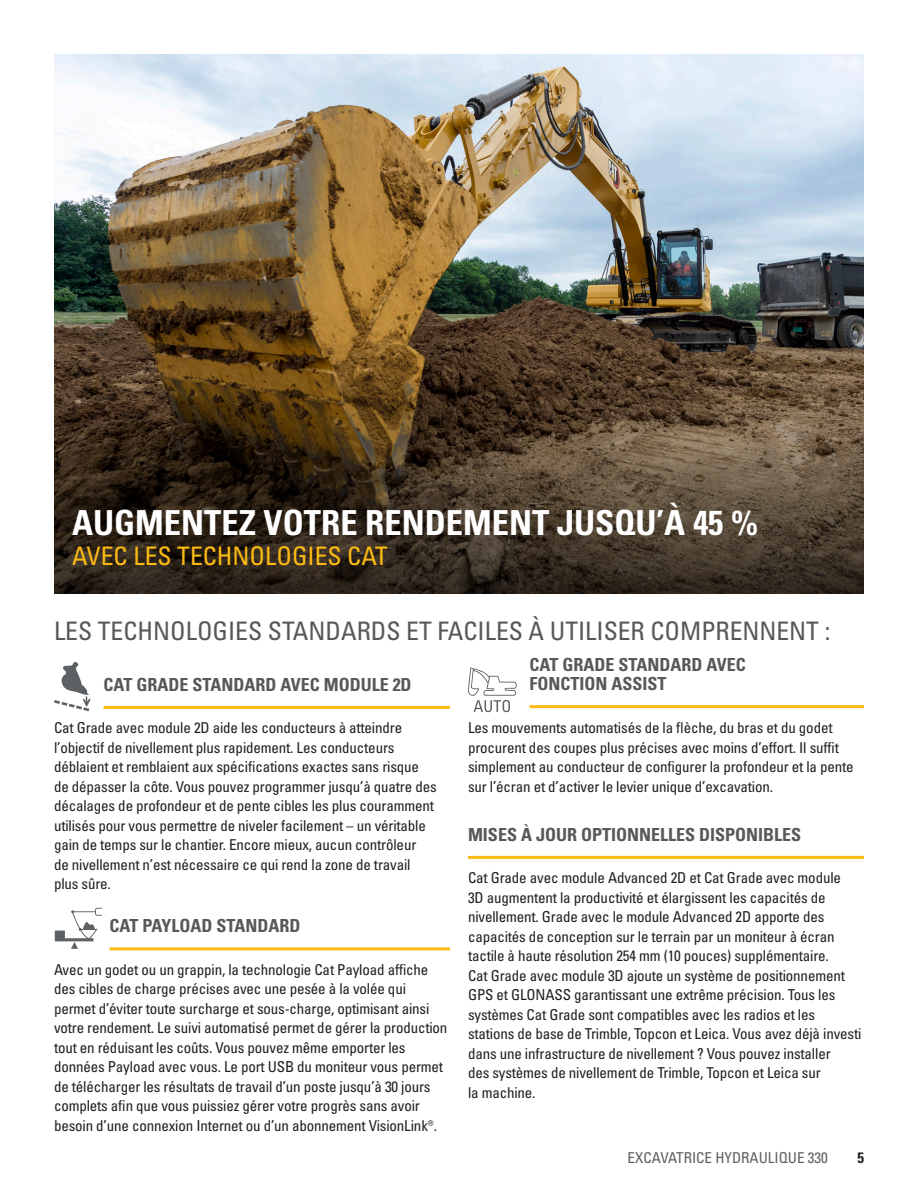
<style>
.page{position:relative;width:918px;height:1188px;background:#fff}
.page>*{position:absolute;margin:0;border:0;box-sizing:border-box;transform-origin:0 0}
.Headline_small_white{font:34.5px "Univers LTCYR 67 Bold Cond";color:#fff}
.Headline_small_gray{font:condensed 25.5px "Univers LTCYR 57";color:#57585a}
.Subhead_small_yellow{font:condensed 25.5px "Univers LTCYR 57";color:#fcba13}
.Subhead_small_gray_w{font:18px "Univers LTCYR 67 Bold Cond";color:#57585a}
.Paragraph_Style_1{font:18px/19.5px "Univers LTCYR 67 Bold Cond";color:#57585a}
.Body_copy{font:condensed 15px/19.5px "Univers LTCYR 57";letter-spacing:-.01em;color:#231f20}
.t1{font:condensed 15px "Univers LTCYR 57";color:#5d6163}
.t2{font:15px "Univers LTCYR 67 Bold Cond";color:#231f20}
</style>
<div class="page">
<img style="left:54px;top:54px;width:810px;height:256px">
<svg style="left:54px;top:310px;width:810px;height:284px;background:#4a3925"></svg>
<hr style="left:104px;top:706px;width:346px;height:3px;background:#fcba13">
<hr style="left:530px;top:705px;width:334px;height:3px;background:#fcba13">
<hr style="left:110px;top:947px;width:340px;height:3px;background:#fcba13">
<hr style="left:468px;top:856px;width:396px;height:3px;background:#fcba13">
<svg style="left:54px;top:662px;width:37px;height:49px"></svg>
<svg style="left:468px;top:667px;width:49px;height:45px"></svg>
<svg style="left:55px;top:908px;width:47px;height:41px"></svg>
<p class="Headline_small_white" style="left:72px;top:501px;width:688px">AUGMENTEZ VOTRE RENDEMENT JUSQU’À 45 %</p>
<p class="Subhead_small_yellow" style="left:72px;top:539px;width:317px">AVEC LES TECHNOLOGIES CAT</p>
<p class="Headline_small_gray" style="left:54px;top:615px;width:778px">LES TECHNOLOGIES STANDARDS ET FACILES À UTILISER COMPRENNENT :</p>
<p class="Subhead_small_gray_w" style="left:104px;top:673px;width:310px">CAT GRADE STANDARD AVEC MODULE 2D</p>
<p class="Paragraph_Style_1" style="left:530px;top:654px;width:218px">CAT GRADE STANDARD AVEC<br>FONCTION ASSIST</p>
<p class="Body_copy" style="left:54px;top:718px;width:384px">Cat Grade avec module 2D aide les conducteurs à atteindre l’objectif de nivellement plus rapidement. Les conducteurs déblaient et remblaient aux spécifications exactes sans risque de dépasser la côte. Vous pouvez programmer jusqu’à quatre des décalages de profondeur et de pente cibles les plus couramment utilisés pour vous permettre de niveler facilement – un véritable gain de temps sur le chantier. Encore mieux, aucun contrôleur<br>de nivellement n’est nécessaire ce qui rend la zone de travail plus sûre.</p>
<p class="Body_copy" style="left:468px;top:718px;width:387px">Les mouvements automatisés de la flèche, du bras et du godet procurent des coupes plus précises avec moins d’effort. Il suffit simplement au conducteur de configurer la profondeur et la pente sur l’écran et d’activer le levier unique d’excavation.</p>
<p class="Subhead_small_gray_w" style="left:468px;top:823px;width:335px">MISES À JOUR OPTIONNELLES DISPONIBLES</p>
<p class="Body_copy" style="left:468px;top:868px;width:395px">Cat Grade avec module Advanced 2D et Cat Grade avec module<br>3D augmentent la productivité et élargissent les capacités de nivellement. Grade avec le module Advanced 2D apporte des capacités de conception sur le terrain par un moniteur à écran tactile à haute résolution 254 mm (10 pouces) supplémentaire.<br>Cat Grade avec module 3D ajoute un système de positionnement GPS et GLONASS garantissant une extrême précision. Tous les systèmes Cat Grade sont compatibles avec les radios et les stations de base de Trimble, Topcon et Leica. Vous avez déjà investi dans une infrastructure de nivellement ? Vous pouvez installer<br>des systèmes de nivellement de Trimble, Topcon et Leica sur<br>la machine.</p>
<p class="Subhead_small_gray_w" style="left:110px;top:915px;width:192px">CAT PAYLOAD STANDARD</p>
<p class="Body_copy" style="left:54px;top:960px;width:395px">Avec un godet ou un grappin, la technologie Cat Payload affiche des cibles de charge précises avec une pesée à la volée qui permet d’éviter toute surcharge et sous-charge, optimisant ainsi votre rendement. Le suivi automatisé permet de gérer la production tout en réduisant les coûts. Vous pouvez même emporter les données Payload avec vous. Le port USB du moniteur vous permet de télécharger les résultats de travail d’un poste jusqu’à 30 jours complets afin que vous puissiez gérer votre progrès sans avoir besoin d’une connexion Internet ou d’un abonnement VisionLink®.</p>
<p class="t1" style="left:628px;top:1148px;width:202px">EXCAVATRICE HYDRAULIQUE 330</p>
<p class="t2" style="left:857px;top:1148px;width:8px">5</p>
</div>
